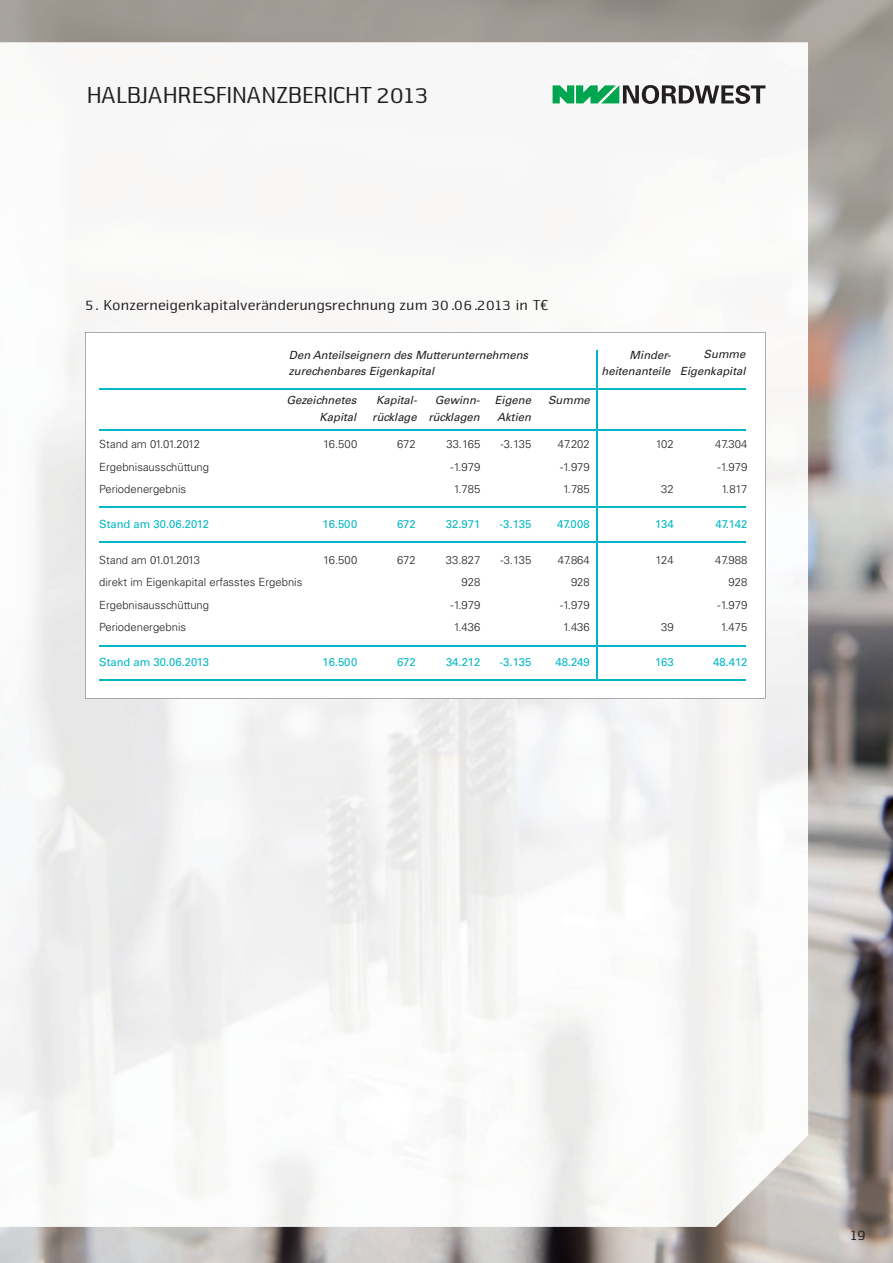
<style>
.page{position:relative;width:893px;height:1263px;background:#fff}
.page>*{position:absolute;margin:0;border:0;box-sizing:border-box;transform-origin:0 0}
.t1{font:24px "Nuri";color:#231f20}
.t2{font:15px "Nuri";letter-spacing:.025em;color:#231f20}
.t3{font:300 11.25px "Univers LT Std";color:#231f20}
.t4{font:italic 11.25px/16.5px "Univers LT Std";color:#231f20;text-align:right}
.t5{font:11.25px "Univers LT Std";color:#00b7c5}
</style>
<div class="page">
<img style="left:0;top:0;width:893px;height:1263px">
<img style="left:0;top:43px;width:808px;height:1184px">
<svg style="left:552px;top:85px;width:213px;height:19px"></svg>
<svg style="left:85px;top:332px;width:680px;height:367px"></svg>
<hr style="left:99px;top:506px;width:646px;height:1px;background:#00b7c5">
<hr style="left:99px;top:429px;width:646px;height:2px;background:#00b7c5">
<hr style="left:99px;top:388px;width:646px;height:2px;background:#00b7c5">
<hr style="left:99px;top:541px;width:646px;height:2px;background:#00b7c5">
<hr style="left:99px;top:679px;width:646px;height:1px;background:#00b7c5">
<hr style="left:99px;top:645px;width:646px;height:1px;background:#00b7c5">
<hr style="left:596px;top:350px;width:2px;height:330px;background:#00b7c5">
<h1 class="t1" style="left:85px;top:88px;width:344px">HALBJAHRESFINANZBERICHT 2013</h1>
<h2 class="t2" style="left:85px;top:300px;width:464px">5. Konzerneigenkapitalveränderungsrechnung zum 30.06.2013 in T€</h2>
<p class="t4" style="left:289px;top:347px;width:241px;text-align:left">Den Anteilseignern des Mutterunternehmens zurechenbares Eigenkapital</p>
<p class="t4" style="left:602px;top:347px;width:71px">Minder&shy;heitenanteile</p>
<p class="t4" style="left:680px;top:347px;width:67px">Summe<br>Eigenkapital</p>
<p class="t4" style="left:286px;top:392px;width:71px">Gezeichnetes<br>Kapital</p>
<p class="t4" style="left:372px;top:392px;width:46px;text-align:center">Kapital&shy;rücklage</p>
<p class="t4" style="left:428px;top:392px;width:53px;text-align:center">Gewinn&shy;rücklagen</p>
<p class="t4" style="left:495px;top:392px;width:38px;text-align:left">Eigene<br>Aktien</p>
<p class="t4" style="left:548px;top:392px;width:43px">Summe</p>
<p class="t3" style="left:99px;top:439px;width:102px">Stand am 01.01.2012</p>
<p class="t3" style="left:323px;top:439px;width:36px">16.500</p>
<p class="t3" style="left:397px;top:439px;width:20px">672</p>
<p class="t3" style="left:446px;top:439px;width:35px">33.165</p>
<p class="t3" style="left:501px;top:439px;width:32px">-3.135</p>
<p class="t3" style="left:558px;top:439px;width:34px">47.202</p>
<p class="t3" style="left:656px;top:439px;width:19px">102</p>
<p class="t3" style="left:715px;top:439px;width:34px">47.304</p>
<p class="t3" style="left:99px;top:462px;width:111px">Ergebnisausschüttung</p>
<p class="t3" style="left:451px;top:462px;width:31px">-1.979</p>
<p class="t3" style="left:560px;top:462px;width:31px">-1.979</p>
<p class="t3" style="left:718px;top:462px;width:31px">-1.979</p>
<p class="t3" style="left:99px;top:484px;width:88px">Periodenergebnis</p>
<p class="t3" style="left:454px;top:484px;width:28px">1.785</p>
<p class="t3" style="left:563px;top:484px;width:28px">1.785</p>
<p class="t3" style="left:661px;top:484px;width:14px">32</p>
<p class="t3" style="left:721px;top:484px;width:27px">1.817</p>
<p class="t5" style="left:99px;top:520px;width:111px">Stand am 30.06.2012</p>
<p class="t5" style="left:323px;top:520px;width:36px">16.500</p>
<p class="t5" style="left:397px;top:520px;width:20px">672</p>
<p class="t5" style="left:446px;top:520px;width:36px">32.971</p>
<p class="t5" style="left:499px;top:520px;width:33px">-3.135</p>
<p class="t5" style="left:557px;top:520px;width:34px">47.008</p>
<p class="t5" style="left:655px;top:520px;width:20px">134</p>
<p class="t5" style="left:715px;top:520px;width:33px">47.142</p>
<p class="t3" style="left:99px;top:555px;width:102px">Stand am 01.01.2013</p>
<p class="t3" style="left:323px;top:555px;width:36px">16.500</p>
<p class="t3" style="left:397px;top:555px;width:20px">672</p>
<p class="t3" style="left:446px;top:555px;width:36px">33.827</p>
<p class="t3" style="left:501px;top:555px;width:32px">-3.135</p>
<p class="t3" style="left:558px;top:555px;width:34px">47.864</p>
<p class="t3" style="left:656px;top:555px;width:20px">124</p>
<p class="t3" style="left:715px;top:555px;width:34px">47.988</p>
<p class="t3" style="left:99px;top:578px;width:205px">direkt im Eigenkapital erfasstes Ergebnis</p>
<p class="t3" style="left:461px;top:578px;width:20px">928</p>
<p class="t3" style="left:571px;top:578px;width:20px">928</p>
<p class="t3" style="left:728px;top:578px;width:20px">928</p>
<p class="t3" style="left:99px;top:600px;width:111px">Ergebnisausschüttung</p>
<p class="t3" style="left:451px;top:600px;width:31px">-1.979</p>
<p class="t3" style="left:560px;top:600px;width:31px">-1.979</p>
<p class="t3" style="left:718px;top:600px;width:31px">-1.979</p>
<p class="t3" style="left:99px;top:623px;width:88px">Periodenergebnis</p>
<p class="t3" style="left:454px;top:623px;width:28px">1.436</p>
<p class="t3" style="left:563px;top:623px;width:28px">1.436</p>
<p class="t3" style="left:661px;top:623px;width:14px">39</p>
<p class="t3" style="left:721px;top:623px;width:28px">1.475</p>
<p class="t5" style="left:99px;top:658px;width:111px">Stand am 30.06.2013</p>
<p class="t5" style="left:323px;top:658px;width:36px">16.500</p>
<p class="t5" style="left:397px;top:658px;width:20px">672</p>
<p class="t5" style="left:446px;top:658px;width:36px">34.212</p>
<p class="t5" style="left:499px;top:658px;width:33px">-3.135</p>
<p class="t5" style="left:555px;top:658px;width:36px">48.249</p>
<p class="t5" style="left:655px;top:658px;width:20px">163</p>
<p class="t5" style="left:713px;top:658px;width:36px">48.412</p>
<h2 class="t2" style="left:850px;top:1230px;width:17px">19</h2>
</div>
